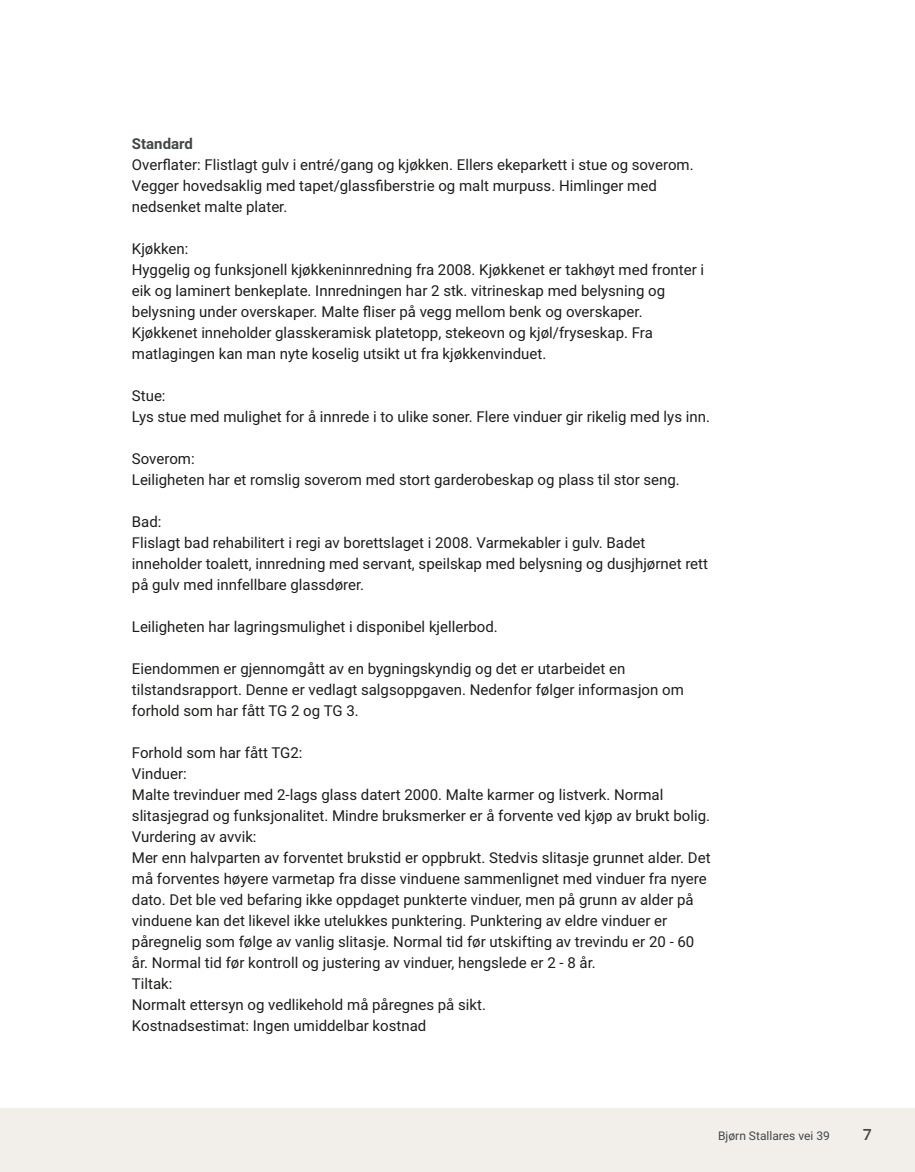
<style>
.page{position:relative;width:915px;height:1172px;background:#fff}
.page>*{position:absolute;margin:0;border:0;box-sizing:border-box;transform-origin:0 0}
.t1{font:700 18px "Arya";color:#414749}
.t2{font:15px/21px "Roboto Vitec";color:#1d1d1b}
.t3{font:700 15px "Roboto Vitec";color:#414749}
.t4{font:12px "Roboto Vitec";color:#414749}
</style>
<div class="page">
<div style="left:0;top:1108px;width:914px;height:64px;background:#f2eeea"></div>
<p class="t3" style="left:132px;top:133px;width:63px">Standard</p>
<p class="t2" style="left:132px;top:153px;width:563px">Overflater: Flistlagt gulv i entré/gang og kjøkken. Ellers ekeparkett i stue og soverom.<br>Vegger hovedsaklig med tapet/glassfiberstrie og malt murpuss. Himlinger med nedsenket malte plater.</p>
<p class="t2" style="left:132px;top:237px;width:573px">Kjøkken:<br>Hyggelig og funksjonell kjøkkeninnredning fra 2008. Kjøkkenet er takhøyt med fronter i eik og laminert benkeplate. Innredningen har 2 stk. vitrineskap med belysning og belysning under overskaper. Malte fliser på vegg mellom benk og overskaper.<br>Kjøkkenet inneholder glasskeramisk platetopp, stekeovn og kjøl/fryseskap. Fra matlagingen kan man nyte koselig utsikt ut fra kjøkkenvinduet.</p>
<p class="t2" style="left:132px;top:384px;width:579px">Stue:<br>Lys stue med mulighet for å innrede i to ulike soner. Flere vinduer gir rikelig med lys inn.</p>
<p class="t2" style="left:132px;top:447px;width:549px">Soverom:<br>Leiligheten har et romslig soverom med stort garderobeskap og plass til stor seng.</p>
<p class="t2" style="left:132px;top:510px;width:577px">Bad:<br>Flislagt bad rehabilitert i regi av borettslaget i 2008. Varmekabler i gulv. Badet inneholder toalett, innredning med servant, speilskap med belysning og dusjhjørnet rett på gulv med innfellbare glassdører.</p>
<p class="t2" style="left:132px;top:615px;width:367px">Leiligheten har lagringsmulighet i disponibel kjellerbod.</p>
<p class="t2" style="left:132px;top:657px;width:553px">Eiendommen er gjennomgått av en bygningskyndig og det er utarbeidet en tilstandsrapport. Denne er vedlagt salgsoppgaven. Nedenfor følger informasjon om forhold som har fått TG 2 og TG 3.</p>
<p class="t2" style="left:132px;top:741px;width:580px">Forhold som har fått TG2:<br>Vinduer:<br>Malte trevinduer med 2‑lags glass datert 2000. Malte karmer og listverk. Normal slitasjegrad og funksjonalitet. Mindre bruksmerker er å forvente ved kjøp av brukt bolig.<br>Vurdering av avvik:<br>Mer enn halvparten av forventet brukstid er oppbrukt. Stedvis slitasje grunnet alder. Det må forventes høyere varmetap fra disse vinduene sammenlignet med vinduer fra nyere dato. Det ble ved befaring ikke oppdaget punkterte vinduer, men på grunn av alder på vinduene kan det likevel ikke utelukkes punktering. Punktering av eldre vinduer er påregnelig som følge av vanlig slitasje. Normal tid før utskifting av trevindu er 20 ‑ 60 år. Normal tid før kontroll og justering av vinduer, hengslede er 2 ‑ 8 år.<br>Tiltak:<br>Normalt ettersyn og vedlikehold må påregnes på sikt.<br>Kostnadsestimat: Ingen umiddelbar kostnad</p>
<p class="t4" style="left:718px;top:1127px;width:113px">Bjørn Stallares vei 39</p>
<p class="t1" style="left:862px;top:1123px;width:11px">7</p>
</div>
